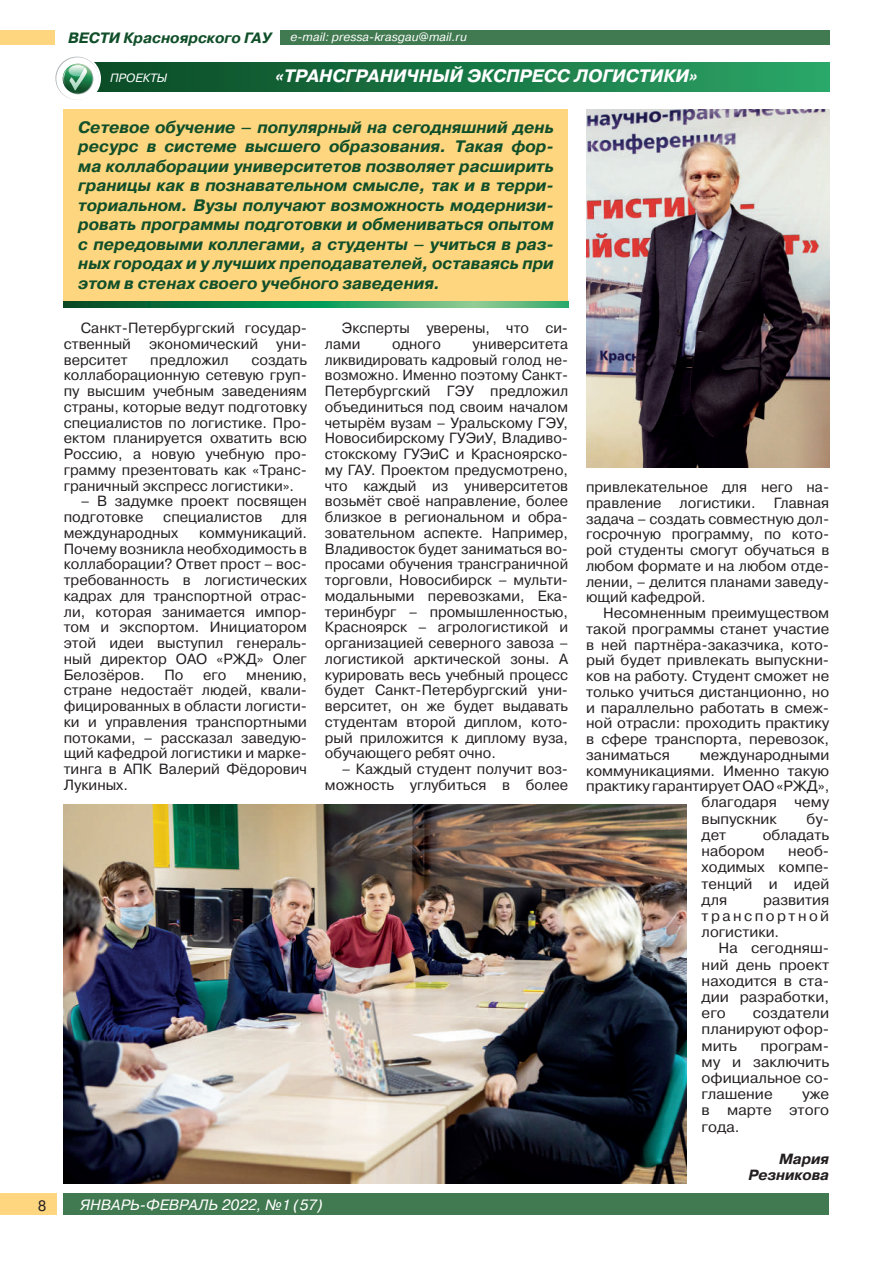
<style>
.page{position:relative;width:893px;height:1263px;background:#fff}
.page>*{position:absolute;margin:0;border:0;box-sizing:border-box;transform-origin:0 0}
.t1{font:italic 700 18px "Pragmatica C";color:#fff}
.t2{font:italic 700 16.5px/19.5px "Pragmatica WINC";color:#104f29;text-align:justify}
.t3{font:italic 15px "Pragmatica C";color:#fff}
.t4{font:italic 700 15px "Pragmatica C";color:#104f29}
.t5{font:15px "Pragmatica WINC";color:#231f20}
.t6{font:14.7px/15.8px "Pragmatica WINC";color:#231f20;text-align:justify}
.t7{font:14.7px/16.2px "Pragmatica WINC";color:#231f20;text-align:justify;scale:1.04 1}
.t8{font:italic 700 14.7px/16.2px "Pragmatica WINC";color:#231f20;text-align:right}
.t9{font:italic 12px "Pragmatica C";color:#fff}
</style>
<div class="page">
<div style="left:64px;top:1194px;width:765px;height:21px;background:#417a50"></div>
<div style="left:0;top:1194px;width:56px;height:21px;background:#fed67f"></div>
<div style="left:280px;top:30px;width:549px;height:15px;background:#417a50"></div>
<div style="left:1px;top:30px;width:54px;height:15px;background:#fed67f"></div>
<div style="left:64px;top:109px;width:504px;height:194px;background:#fed67f"></div>
<svg style="left:64px;top:301px;width:504px;height:6px;background:#2c945b"></svg>
<div style="left:64px;top:63px;width:765px;height:29px;background:linear-gradient(to right,#084521,#2aa567)"></div>
<svg style="left:54px;top:55px;width:47px;height:47px"></svg>
<svg style="left:55px;top:57px;width:44px;height:43px"></svg>
<img style="left:586px;top:109px;width:243px;height:359px">
<img style="left:64px;top:804px;width:623px;height:380px">
<p class="t5" style="left:38px;top:1197px;width:10px">8</p>
<p class="t4" style="left:68px;top:29px;width:205px">ВЕСТИ Красноярского ГАУ</p>
<p class="t9" style="left:290px;top:31px;width:178px">e-mail: pressa-krasgau@mail.ru</p>
<p class="t9" style="left:110px;top:71px;width:59px">ПРОЕКТЫ</p>
<p class="t1" style="left:276px;top:66px;width:423px">«ТРАНСГРАНИЧНЫЙ ЭКСПРЕСС ЛОГИСТИКИ»</p>
<p class="t2" style="left:78px;top:117px;width:477px">Сетевое обучение – популярный на сегодняшний день ресурс в системе высшего образования. Такая фор&shy;ма коллаборации университетов позволяет расширить границы как в познавательном смысле, так и в терри&shy;ториальном. Вузы получают возможность модернизи&shy;ровать программы подготовки и обмениваться опытом с передовыми коллегами, а студенты – учиться в раз&shy;ных городах и у лучших преподавателей, оставаясь при этом в стенах своего учебного заведения.</p>
<p class="t6" style="left:64px;top:320px;width:245px;text-indent:17px">Санкт-Петербургский государ&shy;ственный экономический уни&shy;верситет</p>
<p class="t6" style="left:64px;top:352px;width:245px;text-indent:188px">создать коллаборационную сетевую груп&shy;пу высшим учебным заведениям страны, которые ведут подготовку специалистов по логистике. Про&shy;ектом планируется охватить всю Россию, а новую учебную про&shy;грамму презентовать как «Транс&shy;граничный экспресс логистики».</p>
<p class="t6" style="left:64px;top:493px;width:245px;text-indent:17px">– В задумке проект посвящен подготовке</p>
<p class="t6" style="left:150px;top:352px;width:80px">предложил</p>
<p class="t6" style="left:163px;top:509px;width:100px">специалистов</p>
<p class="t6" style="left:282px;top:509px;width:27px">для</p>
<p class="t6" style="left:64px;top:525px;width:116px">международных</p>
<p class="t6" style="left:64px;top:525px;width:245px;text-indent:135px">коммуникаций.<br>Почему возникла необходимость в коллаборации? Ответ прост – вос&shy;требованность в логистических кадрах для транспортной отрас&shy;ли, которая занимается импор&shy;том и экспортом. Инициатором этой идеи выступил генераль&shy;ный директор ОАО «РЖД» Олег Белозёров.</p>
<p class="t6" style="left:164px;top:667px;width:21px">По</p>
<p class="t6" style="left:203px;top:667px;width:25px">его</p>
<p class="t6" style="left:64px;top:667px;width:245px;text-indent:182px">мнению, стране недостаёт людей, квали&shy;фицированных в области логисти&shy;ки и управления транспортными потоками, – рассказал заведую&shy;щий кафедрой логистики и марке&shy;тинга в АПК Валерий Фёдорович Лукиных.</p>
<p class="t6" style="left:325px;top:320px;width:245px;text-indent:17px">Эксперты уверены, что си&shy;лами</p>
<p class="t6" style="left:325px;top:336px;width:245px;text-indent:148px">университета ликвидировать кадровый голод не&shy;возможно. Именно поэтому Санкт-Петербургский ГЭУ предложил объединиться под своим началом четырём вузам – Уральскому ГЭУ, Новосибирскому ГУЭиУ, Владиво&shy;стокскому ГУЭиС и Красноярско&shy;му ГАУ. Проектом предусмотрено, что каждый из университетов возьмёт своё направление, более близкое в региональном и обра&shy;зовательном аспекте. Например, Владивосток будет заниматься во&shy;просами обучения трансграничной торговли, Новосибирск – мульти&shy;модальными перевозками, Ека&shy;теринбург – промышленностью, Красноярск – агрологистикой и организацией северного завоза – логистикой арктической зоны. А курировать весь учебный процесс будет Санкт-Петербургский уни&shy;верситет, он же будет выдавать студентам второй диплом, кото&shy;рый приложится к диплому вуза, обучающего ребят очно.</p>
<p class="t6" style="left:325px;top:761px;width:245px;text-align:right">– Каждый студент получит воз&shy;можность углубиться в более</p>
<p class="t6" style="left:392px;top:336px;width:50px">одного</p>
<p class="t3" style="left:80px;top:1196px;width:244px">ЯНВАРЬ-ФЕВРАЛЬ 2022, №1 (57)</p>
<p class="t6" style="left:586px;top:479px;width:245px">привлекательное для него на&shy;правление логистики. Главная задача – создать совместную дол&shy;госрочную программу, по кото&shy;рой студенты смогут обучаться в любом формате и на любом отде&shy;лении, – делится планами заведу&shy;ющий кафедрой.</p>
<p class="t6" style="left:586px;top:605px;width:245px;text-indent:17px">Несомненным преимуществом такой программы станет участие в ней партнёра-заказчика, кото&shy;рый будет привлекать выпускни&shy;ков на работу. Студент сможет не только учиться дистанционно, но и параллельно работать в смеж&shy;ной отрасли: проходить практику в сфере транспорта, перевозок, заниматься</p>
<p class="t6" style="left:700px;top:747px;width:131px">международными</p>
<p class="t6" style="left:586px;top:763px;width:245px">коммуникациями. Именно такую</p>
<p class="t6" style="left:586px;top:778px;width:245px">практику гарантирует ОАО «РЖД»,</p>
<p class="t6" style="left:702px;top:795px;width:129px">благодаря чему</p>
<p class="t6" style="left:702px;top:811px;width:77px">выпускник</p>
<p class="t6" style="left:807px;top:811px;width:24px">бу-</p>
<p class="t6" style="left:702px;top:827px;width:26px">дет</p>
<p class="t6" style="left:702px;top:827px;width:129px;line-height:16.2px;text-indent:61px">обладать набором</p>
<p class="t6" style="left:702px;top:843px;width:129px;line-height:16.2px;text-indent:86px">необ&shy;ходимых компе&shy;тенций и идей для</p>
<p class="t6" style="left:702px;top:892px;width:129px;line-height:16.2px;text-indent:62px">развития транспортной логистики.</p>
<p class="t7" style="left:702px;top:940px;width:124px;text-indent:17px">На сегодняш&shy;ний день проект находится в ста&shy;дии разработки, его</p>
<p class="t7" style="left:702px;top:1005px;width:124px;text-indent:51px">создатели планируют офор&shy;мить</p>
<p class="t7" style="left:702px;top:1037px;width:124px;text-indent:59px">програм&shy;му и заключить официальное со&shy;глашение</p>
<p class="t7" style="left:702px;top:1086px;width:124px;text-indent:101px">уже в марте этого года.</p>
<p class="t8" style="left:748px;top:1151px;width:82px">Мария<br>Резникова</p>
</div>
